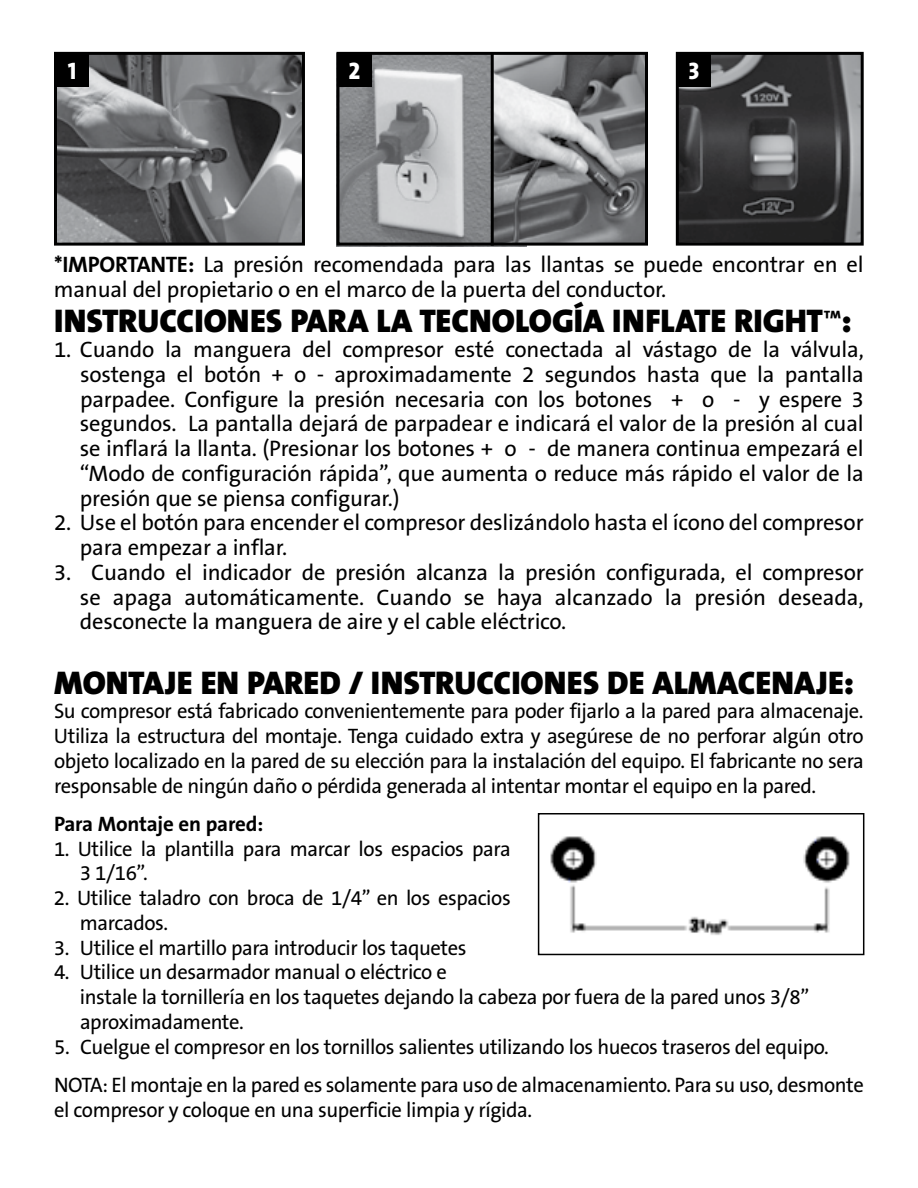
<style>
.page{position:relative;width:918px;height:1188px;background:#fff}
.page>*{position:absolute;margin:0;border:0;box-sizing:border-box;transform-origin:0 0}
.t1{font:900 33px "The Sans";color:#000}
.t2{font:24px "The Sans Extra Bold Caps";color:#fff}
.t3{font:22.5px/24.6px "The Sans Q5 Rg TF";letter-spacing:-.01em;color:#000;text-align:justify}
.t4{font:21px/24.9px "The Sans Q5 Rg TF";letter-spacing:-.02em;color:#000}
.t5{font:21px "The Sans Q7 Bd TF";letter-spacing:-.01em;color:#000}
.s1{font-family:"The Sans Q7 Bd TF"}
.s2{font-family:"The Sans Semi Bold Caps";font-weight:400;font-size:27px}
</style>
<div class="page">
<img style="left:58px;top:56px;width:243px;height:186px">
<div style="left:54px;top:52px;width:251px;height:194px;border:3px solid #000"></div>
<div style="left:56px;top:53px;width:33px;height:34px;background:#000"></div>
<img style="left:680px;top:56px;width:180px;height:186px">
<div style="left:676px;top:52px;width:188px;height:194px;border:3px solid #000"></div>
<div style="left:677px;top:53px;width:33px;height:34px;background:#000"></div>
<img style="left:340px;top:56px;width:151px;height:186px">
<img style="left:494px;top:56px;width:150px;height:186px">
<div style="left:336px;top:52px;width:312px;height:194px;border:3px solid #000"></div>
<div style="left:338px;top:53px;width:33px;height:34px;background:#000"></div>
<hr style="left:491px;top:53px;width:3px;height:193px;background:#000">
<img style="left:550px;top:836px;width:300px;height:99px">
<div style="left:538px;top:813px;width:326px;height:142px;border:2px solid #000"></div>
<p class="t2" style="left:68px;top:50px;width:10px">1</p>
<p class="t2" style="left:349px;top:50px;width:13px">2</p>
<p class="t2" style="left:688px;top:50px;width:13px">3</p>
<p class="t3" style="left:54px;top:253px;width:811px"><span class="s1">*IMPORTANTE:</span> La presión recomendada para las llantas se puede encontrar en el manual del propietario o en el marco de la puerta del conductor.</p>
<h1 class="t1" style="left:54px;top:293px;width:799px">INSTRUCCIONES PARA LA TECNOLOGÍA INFLATE RIGHT<span class="s2">™</span>:</h1>
<p class="t3" style="left:80px;top:338px;width:785px;text-indent:-26px">1. Cuando la manguera del compresor esté conectada al vástago de la válvula, sostenga el botón + o - aproximadamente 2 segundos hasta que la pantalla parpadee. Configure la presión necesaria con los botones + o - y espere 3 segundos. La pantalla dejará de parpadear e indicará el valor de la presión al cual se inflará la llanta. (Presionar los botones + o - de manera continua empezará el “Modo de configuración rápida”, que aumenta o reduce más rápido el valor de la presión que se piensa configurar.)</p>
<p class="t3" style="left:80px;top:512px;width:785px;text-indent:-26px">2. Use el botón para encender el compresor deslizándolo hasta el ícono del compresor para empezar a inflar.</p>
<p class="t3" style="left:80px;top:561px;width:785px;text-indent:-26px">3. Cuando el indicador de presión alcanza la presión configurada, el compresor se apaga automáticamente. Cuando se haya alcanzado la presión deseada, desconecte la manguera de aire y el cable eléctrico.</p>
<h1 class="t1" style="left:54px;top:655px;width:801px">MONTAJE EN PARED / INSTRUCCIONES DE ALMACENAJE:</h1>
<p class="t4" style="left:54px;top:700px;width:811px;text-align:justify">Su compresor está fabricado convenientemente para poder fijarlo a la pared para almacenaje.<br>Utiliza la estructura del montaje. Tenga cuidado extra y asegúrese de no perforar algún otro objeto localizado en la pared de su elección para la instalación del equipo. El fabricante no sera responsable de ningún daño o pérdida generada al intentar montar el equipo en la pared.</p>
<p class="t5" style="left:54px;top:813px;width:211px">Para Montaje en pared:</p>
<p class="t4" style="left:80px;top:837px;width:432px;text-indent:-26px">1. Utilice la plantilla para marcar los espacios para<br>3 1/16”.</p>
<p class="t4" style="left:80px;top:887px;width:432px;text-indent:-26px">2. Utilice taladro con broca de 1/4” en los espacios marcados.</p>
<p class="t4" style="left:54px;top:936px;width:414px">3. Utilice el martillo para introducir los taquetes</p>
<p class="t4" style="left:80px;top:961px;width:731px;text-indent:-26px">4. Utilice un desarmador manual o eléctrico e<br>instale la tornillería en los taquetes dejando la cabeza por fuera de la pared unos 3/8” aproximadamente.</p>
<p class="t4" style="left:54px;top:1029px;width:811px;line-height:38.1px">5. Cuelgue el compresor en los tornillos salientes utilizando los huecos traseros del equipo.<br>NOTA: El montaje en la pared es solamente para uso de almacenamiento. Para su uso, desmonte</p>
<p class="t4" style="left:54px;top:1098px;width:479px">el compresor y coloque en una superficie limpia y rígida.</p>
</div>
